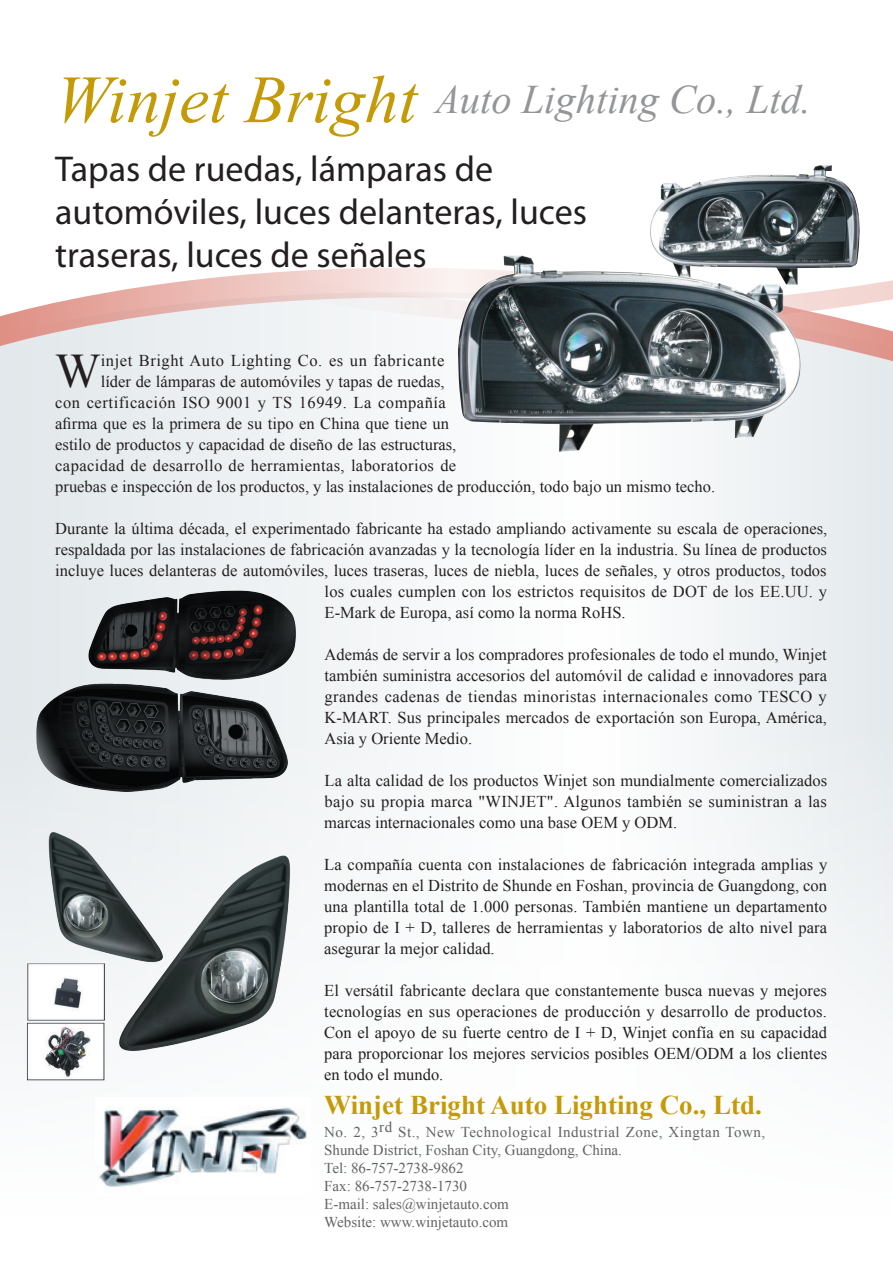
<style>
.page{position:relative;width:893px;height:1263px;background:#fff}
.page>*{position:absolute;margin:0;border:0;box-sizing:border-box;transform-origin:0 0}
.t1{font:48.15px "Times New Roman";color:#231f20}
.t2{font:italic 40.5px "Times New Roman";color:#939598}
.t3{font:36px/43.2px "Myriad Pro";color:#231f20}
.t4{font:700 27px "Times New Roman";color:#c59a07}
.t5{font:16.5px/21px "Times New Roman";color:#231f20;text-align:justify}
.t6{font:16.5px "Times New Roman";letter-spacing:.035em;color:#231f20}
.t7{font:16.5px "Times New Roman";letter-spacing:.025em;color:#231f20}
.t8{font:15px/18px "Times New Roman";color:#636366}
.s1{font-size:67.5px;color:#c59a07}
</style>
<div class="page">
<svg style="left:0;top:365px;width:893px;height:348px;fill:#f1f4f5"></svg>
<svg style="left:0;top:272px;width:893px;height:93px;fill:#eceff1"></svg>
<svg style="left:276px;top:268px;width:617px;height:58px"></svg>
<img style="left:455px;top:165px;width:406px;height:287px">
<img style="left:26px;top:826px;width:276px;height:255px">
<img style="left:31px;top:588px;width:270px;height:208px">
<img style="left:99px;top:1107px;width:208px;height:80px">
<h2 class="t2" style="left:55px;top:72px;width:757px"><span class="s1">Winjet Bright</span> Auto Lighting Co., Ltd.</h2>
<h3 class="t3" style="left:55px;top:147px;width:533px">Tapas de ruedas, lámparas de automóviles, luces delanteras, luces traseras, luces de señales</h3>
<h1 class="t1" style="left:55px;top:338px;width:47px">W</h1>
<p class="t6" style="left:101px;top:349px;width:345px">injet Bright Auto Lighting Co. es un fabricante</p>
<p class="t5" style="left:101px;top:370px;width:345px">líder de lámparas de automóviles y tapas de ruedas,</p>
<p class="t6" style="left:55px;top:391px;width:392px">con certificación ISO 9001 y TS 16949. La compañía</p>
<p class="t5" style="left:55px;top:412px;width:395px">afirma que es la primera de su tipo en China que tiene un</p>
<p class="t5" style="left:55px;top:433px;width:403px">estilo de productos y capacidad de diseño de las estructuras,</p>
<p class="t7" style="left:55px;top:454px;width:402px">capacidad de desarrollo de herramientas, laboratorios de</p>
<p class="t5" style="left:55px;top:475px;width:661px">pruebas e inspección de los productos, y las instalaciones de producción, todo bajo un mismo techo.</p>
<p class="t5" style="left:55px;top:517px;width:774px">Durante la última década, el experimentado fabricante ha estado ampliando activamente su escala de operaciones,</p>
<p class="t5" style="left:55px;top:538px;width:773px">respaldada por las instalaciones de fabricación avanzadas y la tecnología líder en la industria. Su línea de productos</p>
<p class="t5" style="left:55px;top:559px;width:773px">incluye luces delanteras de automóviles, luces traseras, luces de niebla, luces de señales, y otros productos, todos</p>
<p class="t5" style="left:325px;top:580px;width:504px">los cuales cumplen con los estrictos requisitos de DOT de los EE.UU. y</p>
<p class="t5" style="left:325px;top:601px;width:303px">E-Mark de Europa, así como la norma RoHS.</p>
<p class="t5" style="left:325px;top:643px;width:504px">Además de servir a los compradores profesionales de todo el mundo, Winjet también suministra accesorios del automóvil de calidad e innovadores para grandes cadenas de tiendas minoristas internacionales como TESCO y K-MART. Sus principales mercados de exportación son Europa, América, Asia y Oriente Medio.</p>
<p class="t5" style="left:324px;top:769px;width:504px">La alta calidad de los productos Winjet son mundialmente comercializados bajo su propia marca "WINJET". Algunos también se suministran a las marcas internacionales como una base OEM y ODM.</p>
<p class="t5" style="left:324px;top:853px;width:505px">La compañía cuenta con instalaciones de fabricación integrada amplias y modernas en el Distrito de Shunde en Foshan, provincia de Guangdong, con una plantilla total de 1.000 personas. También mantiene un departamento propio de I + D, talleres de herramientas y laboratorios de alto nivel para asegurar la mejor calidad.</p>
<p class="t5" style="left:324px;top:979px;width:504px">El versátil fabricante declara que constantemente busca nuevas y mejores tecnologías en sus operaciones de producción y desarrollo de productos.<br>Con el apoyo de su fuerte centro de I + D, Winjet confía en su capacidad para proporcionar los mejores servicios posibles OEM/ODM a los clientes en todo el mundo.</p>
<h3 class="t4" style="left:324px;top:1086px;width:439px">Winjet Bright Auto Lighting Co., Ltd.</h3>
<p class="t8" style="left:324px;top:1122px;width:443px">No. 2, 3rd St., New Technological Industrial Zone, Xingtan Town, Shunde District, Foshan City, Guangdong, China.<br>Tel: 86-757-2738-9862<br>Fax: 86-757-2738-1730<br>E-mail: sales@winjetauto.com<br>Website: www.winjetauto.com</p>
</div>
